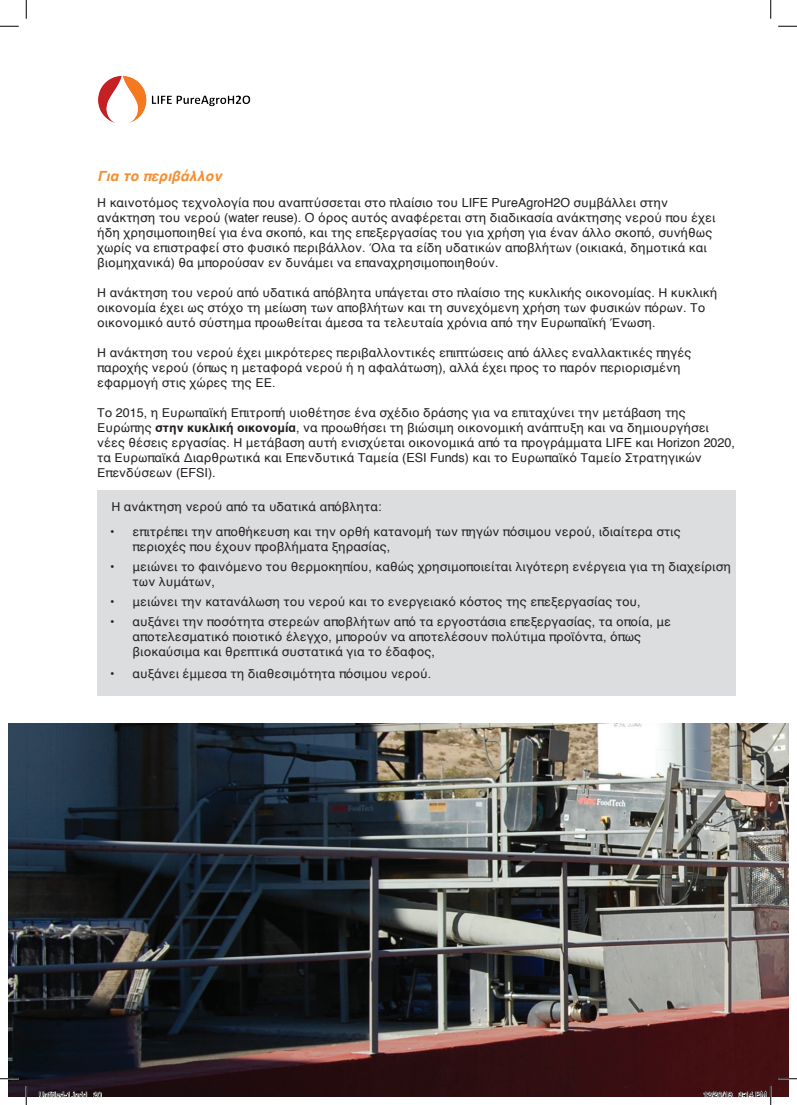
<style>
.page{position:relative;width:797px;height:1105px;background:#fff}
.page>*{position:absolute;margin:0;border:0;box-sizing:border-box;transform-origin:0 0}
.t1{font:italic 700 14.38px "Helvetica";color:#f68e31}
.t2{font:12.5px/15px "Helvetica";color:#231f20}
.t3{font:7.5px "Helvetica";color:#000}
.s1{font-weight:700}
</style>
<div class="page">
<div style="left:97px;top:490px;width:638px;height:206px;background:#dcdddf"></div>
<img style="left:98px;top:75px;width:153px;height:48px">
<img style="left:9px;top:723px;width:779px;height:373px">
<svg style="left:0;top:25px;width:19px;height:2px"></svg>
<svg style="left:778px;top:25px;width:19px;height:2px"></svg>
<svg style="left:0;top:1078px;width:19px;height:1px"></svg>
<svg style="left:778px;top:1078px;width:19px;height:1px"></svg>
<svg style="left:25px;top:0;width:2px;height:19px"></svg>
<svg style="left:25px;top:1086px;width:2px;height:19px"></svg>
<svg style="left:770px;top:0;width:1px;height:19px"></svg>
<svg style="left:39px;top:1091px;width:48px;height:6px"></svg>
<svg style="left:93px;top:1092px;width:9px;height:5px"></svg>
<svg style="left:703px;top:1091px;width:29px;height:6px"></svg>
<svg style="left:738px;top:1086px;width:33px;height:19px"></svg>
<p class="t1" style="left:97px;top:164px;width:126px">Για το περιβάλλον</p>
<p class="t2" style="left:97px;top:195px;width:620px">Η καινοτόμος τεχνολογία που αναπτύσσεται στο πλαίσιο του LIFE PureAgroH2O συμβάλλει στην ανάκτηση του νερού (water reuse). O όρος αυτός αναφέρεται στη διαδικασία ανάκτησης νερού που έχει ήδη χρησιμοποιηθεί για ένα σκοπό, και της επεξεργασίας του για χρήση για έναν άλλο σκοπό, συνήθως χωρίς να επιστραφεί στο φυσικό περιβάλλον. Όλα τα είδη υδατικών αποβλήτων (οικιακά, δημοτικά και βιομηχανικά) θα μπορούσαν εν δυνάμει να επαναχρησιμοποιηθούν.</p>
<p class="t2" style="left:97px;top:285px;width:621px">Η ανάκτηση του νερού από υδατικά απόβλητα υπάγεται στο πλαίσιο της κυκλικής οικονομίας. Η κυκλική οικονομία έχει ως στόχο τη μείωση των αποβλήτων και τη συνεχόμενη χρήση των φυσικών πόρων. Το οικονομικό αυτό σύστημα προωθείται άμεσα τα τελευταία χρόνια από την Ευρωπαϊκή Ένωση.</p>
<p class="t2" style="left:97px;top:345px;width:595px">Η ανάκτηση του νερού έχει μικρότερες περιβαλλοντικές επιπτώσεις από άλλες εναλλακτικές πηγές παροχής νερού (όπως η μεταφορά νερού ή η αφαλάτωση), αλλά έχει προς το παρόν περιορισμένη εφαρμογή στις χώρες της ΕΕ.</p>
<p class="t2" style="left:97px;top:405px;width:639px">Το 2015, η Ευρωπαϊκή Επιτροπή υιοθέτησε ένα σχέδιο δράσης για να επιταχύνει την μετάβαση της Ευρώπης <span class="s1">στην κυκλική οικονομία</span>, να προωθήσει τη βιώσιμη οικονομική ανάπτυξη και να δημιουργήσει νέες θέσεις εργασίας. Η μετάβαση αυτή ενισχύεται οικονομικά από τα προγράμματα LIFE και Horizon 2020, τα Ευρωπαϊκά Διαρθρωτικά και Επενδυτικά Ταμεία (ESI Funds) και το Ευρωπαϊκό Ταμείο Στρατηγικών Επενδύσεων (EFSI).</p>
<p class="t2" style="left:111px;top:499px;width:271px">Η ανάκτηση νερού από τα υδατικά απόβλητα:</p>
<p class="t2" style="left:133px;top:524px;width:549px;text-indent:-22px">• επιτρέπει την αποθήκευση και την ορθή κατανομή των πηγών πόσιμου νερού, ιδιαίτερα στις περιοχές που έχουν προβλήματα ξηρασίας,</p>
<p class="t2" style="left:133px;top:559px;width:600px;text-indent:-22px">• μειώνει το φαινόμενο του θερμοκηπίου, καθώς χρησιμοποιείται λιγότερη ενέργεια για τη διαχείριση των λυμάτων,</p>
<p class="t2" style="left:110px;top:594px;width:532px">• μειώνει την κατανάλωση του νερού και το ενεργειακό κόστος της επεξεργασίας του,</p>
<p class="t2" style="left:133px;top:614px;width:540px;text-indent:-22px">• αυξάνει την ποσότητα στερεών αποβλήτων από τα εργοστάσια επεξεργασίας, τα οποία, με αποτελεσματικό ποιοτικό έλεγχο, μπορούν να αποτελέσουν πολύτιμα προϊόντα, όπως βιοκαύσιμα και θρεπτικά συστατικά για το έδαφος,</p>
<p class="t2" style="left:110px;top:667px;width:323px">• αυξάνει έμμεσα τη διαθεσιμότητα πόσιμου νερού.</p>
<p class="t3" style="left:39px;top:1089px;width:64px">Untitled-1.indd 20</p>
<p class="t3" style="left:703px;top:1089px;width:65px">12/20/19 3:14 PM</p>
</div>
